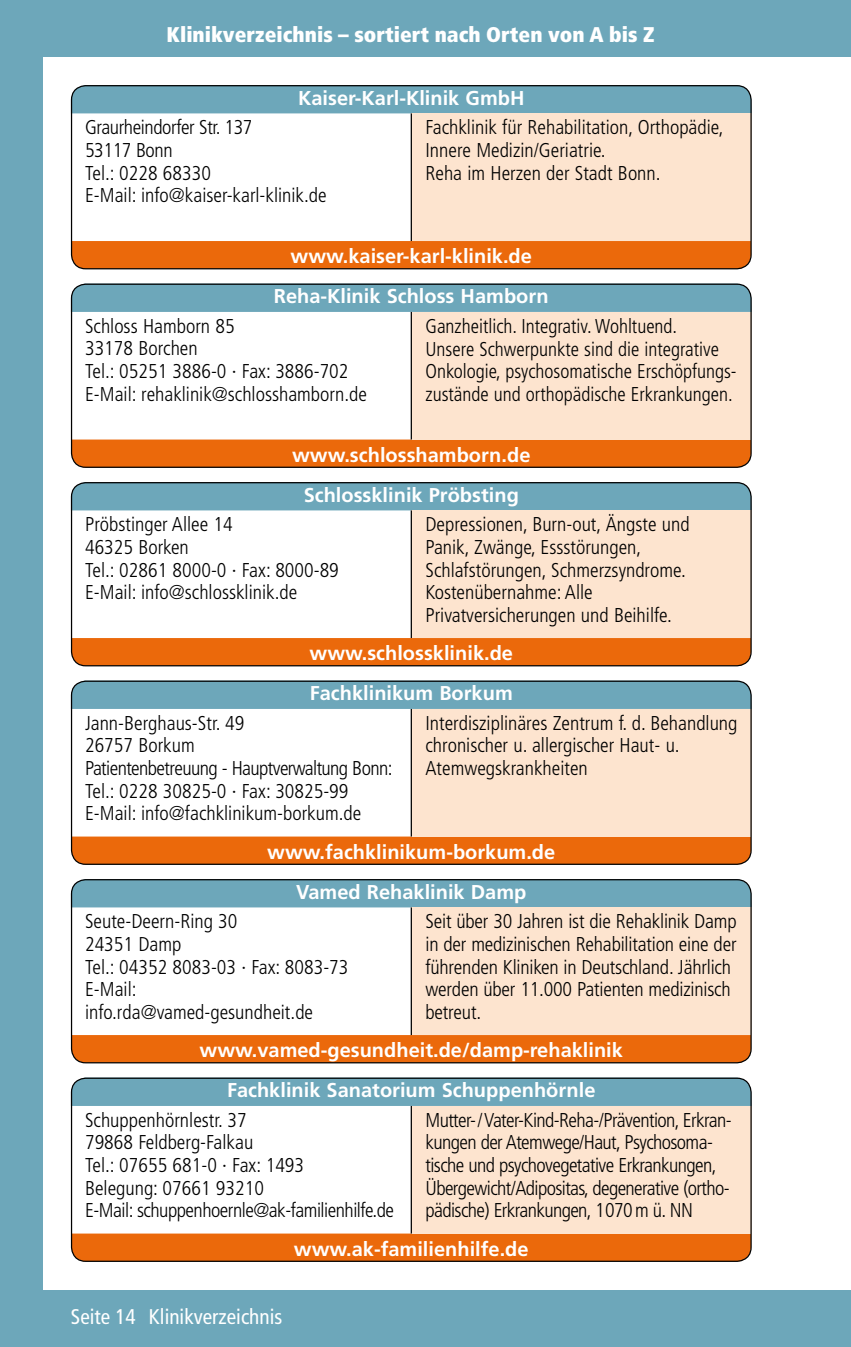
<style>
.page{position:relative;width:851px;height:1347px;background:#fff}
.page>*{position:absolute;margin:0;border:0;box-sizing:border-box;transform-origin:0 0}
.t1{font:900 condensed 21.25px "Frutiger";color:#fff}
.t2{font:condensed 21.25px "Frutiger";color:#fff}
.t3{font:300 condensed 20px/22.5px "Frutiger";color:#000}
.t4{font:700 20px "Frutiger";color:#fff}
.t5{font:300 condensed 20px/22.5px "Frutiger";letter-spacing:-.03em;color:#000}
</style>
<div class="page">
<div style="left:0;top:0;width:43px;height:1346px;background:#6da7ba"></div>
<div style="left:0;top:0;width:850px;height:57px;background:#6da7ba"></div>
<div style="left:0;top:1290px;width:850px;height:56px;background:#6da7ba"></div>
<div style="left:72px;top:241px;width:679px;height:28px;background:#eb690b"></div>
<div style="left:71px;top:85px;width:680px;height:28px;background:#6da7ba"></div>
<div style="left:411px;top:113px;width:340px;height:128px;background:#fde4cf"></div>
<hr style="left:410px;top:113px;width:2px;height:128px;background:#000">
<div style="left:71px;top:85px;width:680px;height:184px;border:1px solid #000;border-radius:14px"></div>
<div style="left:72px;top:439px;width:679px;height:28px;background:#eb690b"></div>
<div style="left:71px;top:284px;width:680px;height:28px;background:#6da7ba"></div>
<div style="left:411px;top:312px;width:340px;height:127px;background:#fde4cf"></div>
<hr style="left:410px;top:312px;width:2px;height:127px;background:#000">
<div style="left:71px;top:283px;width:680px;height:185px;border:1px solid #000;border-radius:14px"></div>
<div style="left:72px;top:638px;width:679px;height:28px;background:#eb690b"></div>
<div style="left:71px;top:482px;width:680px;height:28px;background:#6da7ba"></div>
<div style="left:411px;top:510px;width:340px;height:128px;background:#fde4cf"></div>
<hr style="left:410px;top:510px;width:2px;height:128px;background:#000">
<div style="left:71px;top:482px;width:680px;height:184px;border:1px solid #000;border-radius:14px"></div>
<div style="left:72px;top:836px;width:679px;height:28px;background:#eb690b"></div>
<div style="left:71px;top:681px;width:680px;height:28px;background:#6da7ba"></div>
<div style="left:411px;top:709px;width:340px;height:127px;background:#fde4cf"></div>
<hr style="left:410px;top:709px;width:2px;height:127px;background:#000">
<div style="left:71px;top:680px;width:680px;height:185px;border:1px solid #000;border-radius:14px"></div>
<div style="left:72px;top:1035px;width:679px;height:27px;background:#eb690b"></div>
<div style="left:71px;top:879px;width:680px;height:28px;background:#6da7ba"></div>
<div style="left:411px;top:907px;width:340px;height:128px;background:#fde4cf"></div>
<hr style="left:410px;top:907px;width:2px;height:128px;background:#000">
<div style="left:71px;top:879px;width:680px;height:184px;border:1px solid #000;border-radius:14px"></div>
<div style="left:72px;top:1233px;width:679px;height:28px;background:#eb690b"></div>
<div style="left:71px;top:1078px;width:680px;height:28px;background:#6da7ba"></div>
<div style="left:411px;top:1106px;width:340px;height:127px;background:#fde4cf"></div>
<hr style="left:410px;top:1106px;width:2px;height:127px;background:#000">
<div style="left:71px;top:1077px;width:680px;height:184px;border:1px solid #000;border-radius:14px"></div>
<p class="t1" style="left:167px;top:21px;width:489px">Klinikverzeichnis – sortiert nach Orten von A bis Z</p>
<p class="t4" style="left:298px;top:86px;width:228px">Kaiser-Karl-Klinik GmbH</p>
<p class="t3" style="left:85px;top:117px;width:243px">Graurheindorfer Str. 137<br>53117 Bonn<br>Tel.: 0228 68330<br>E-Mail: info@kaiser-karl-klinik.de</p>
<p class="t3" style="left:425px;top:117px;width:299px">Fachklinik für Rehabilitation, Orthopädie,<br>Innere Medizin/Geriatrie.<br>Reha im Herzen der Stadt Bonn.</p>
<p class="t4" style="left:290px;top:244px;width:243px">www.kaiser-karl-klinik.de</p>
<p class="t4" style="left:274px;top:284px;width:276px">Reha-Klinik Schloss Hamborn</p>
<p class="t3" style="left:85px;top:315px;width:283px">Schloss Hamborn 85<br>33178 Borchen<br>Tel.: 05251 3886-0 · Fax: 3886-702<br>E-Mail: rehaklinik@schlosshamborn.de</p>
<p class="t3" style="left:425px;top:315px;width:311px">Ganzheitlich. Integrativ. Wohltuend.<br>Unsere Schwerpunkte sind die integrative Onkologie, psychosomatische Erschöpfungs&shy;zustände und orthopädische Erkrankungen.</p>
<p class="t4" style="left:292px;top:443px;width:240px">www.schlosshamborn.de</p>
<p class="t4" style="left:304px;top:483px;width:217px">Schlossklinik Pröbsting</p>
<p class="t3" style="left:85px;top:513px;width:255px">Pröbstinger Allee 14<br>46325 Borken<br>Tel.: 02861 8000-0 · Fax: 8000-89<br>E-Mail: info@schlossklinik.de</p>
<p class="t3" style="left:425px;top:513px;width:266px">Depressionen, Burn-out, Ängste und Panik, Zwänge, Essstörungen, Schlafstörungen, Schmerzsyndrome.<br>Kostenübernahme: Alle Privatversicherungen und Beihilfe.</p>
<p class="t4" style="left:309px;top:641px;width:205px">www.schlossklinik.de</p>
<p class="t4" style="left:310px;top:681px;width:204px">Fachklinikum Borkum</p>
<p class="t3" style="left:85px;top:712px;width:309px">Jann-Berghaus-Str. 49<br>26757 Borkum<br>Patientenbetreuung - Hauptverwaltung Bonn:<br>Tel.: 0228 30825-0 · Fax: 30825-99<br>E-Mail: info@fachklinikum-borkum.de</p>
<p class="t3" style="left:425px;top:712px;width:313px">Interdisziplinäres Zentrum f. d. Behandlung chronischer u. allergischer Haut- u.<br>Atemwegskrankheiten</p>
<p class="t4" style="left:267px;top:839px;width:289px">www.fachklinikum-borkum.de</p>
<p class="t4" style="left:296px;top:880px;width:232px">Vamed Rehaklinik Damp</p>
<p class="t3" style="left:85px;top:910px;width:265px">Seute-Deern-Ring 30<br>24351 Damp<br>Tel.: 04352 8083-03 · Fax: 8083-73<br>E-Mail: info.rda@vamed-gesundheit.de</p>
<p class="t3" style="left:425px;top:910px;width:312px">Seit über 30 Jahren ist die Rehaklinik Damp in der medizinischen Rehabilitation eine der führenden Kliniken in Deutschland. Jährlich werden über 11.000 Patienten medizinisch betreut.</p>
<p class="t4" style="left:199px;top:1038px;width:425px">www.vamed-gesundheit.de/damp-rehaklinik</p>
<p class="t4" style="left:227px;top:1078px;width:370px">Fachklinik Sanatorium Schuppenhörnle</p>
<p class="t3" style="left:85px;top:1109px;width:310px">Schuppenhörnlestr. 37<br>79868 Feldberg-Falkau<br>Tel.: 07655 681-0 · Fax: 1493<br>Belegung: 07661 93210<br>E-Mail: schuppenhoernle@ak-familienhilfe.de</p>
<p class="t5" style="left:425px;top:1109px;width:306px">Mutter-/Vater-Kind-Reha-/Prävention, Erkran&shy;kungen der Atemwege/Haut, Psychosoma&shy;tische und psychovegetative Erkrankungen, Übergewicht/Adipositas, degenerative (ortho&shy;pädische) Erkrankungen, 1070 m ü. NN</p>
<p class="t4" style="left:294px;top:1236px;width:236px">www.ak-familienhilfe.de</p>
<p class="t2" style="left:71px;top:1304px;width:213px">Seite 14 Klinikverzeichnis</p>
</div>
